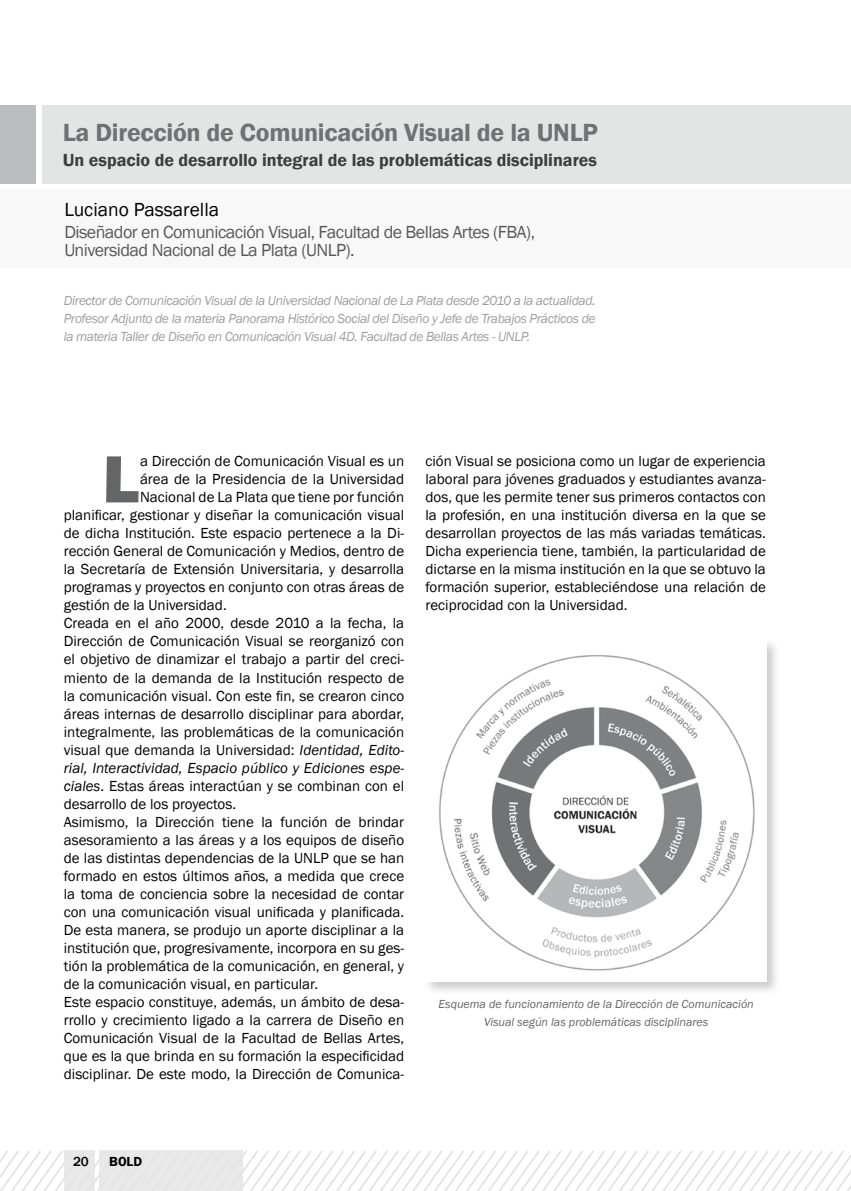
<style>
.page{position:relative;width:851px;height:1191px;background:#fff}
.page>*{position:absolute;margin:0;border:0;box-sizing:border-box;transform-origin:0 0}
.t1{font:800 69px "Franklin Gothic";color:#646567}
.t2{font:600 25.5px "Franklin Gothic";letter-spacing:-.01em;color:#707172}
.t3{font:19.5px "Franklin Gothic";color:#000}
.t4{font:18px/18px "Franklin Gothic";letter-spacing:-.03em;color:#58585a}
.t5{font:600 18px "Franklin Gothic";color:#3e3d40}
.t6{font:15px/18px "Franklin Gothic";color:#000;text-align:justify}
.t7{font:italic 15px "Franklin Gothic";color:#000}
.t8{font:italic 13.5px/18px "Franklin Gothic";letter-spacing:-.03em;color:#9c9e9f;text-align:justify}
.t9{font:600 13.5px "Franklin Gothic";color:#000}
.t10{font:500 13.5px "Franklin Gothic";color:#000}
.t11{font:italic 12px/18px "Franklin Gothic";color:#646567;text-align:center}
.s1{font-style:italic}
</style>
<div class="page">
<div style="left:43px;top:105px;width:807px;height:79px;background:#e3e4e4"></div>
<div style="left:0;top:105px;width:35px;height:79px;background:#bbbdbe"></div>
<div style="left:0;top:189px;width:850px;height:79px;background:#f8f8f8"></div>
<svg style="left:0;top:1150px;width:850px;height:41px"></svg>
<div style="left:423px;top:638px;width:357px;height:358px;background:#000;opacity:.2"></div>
<img style="left:425px;top:640px;width:341px;height:342px">
<h2 class="t2" style="left:63px;top:117px;width:536px">La Dirección de Comunicación Visual de la UNLP</h2>
<p class="t5" style="left:63px;top:149px;width:535px">Un espacio de desarrollo integral de las problemáticas disciplinares</p>
<h3 class="t3" style="left:64px;top:197px;width:156px">Luciano Passarella</h3>
<p class="t4" style="left:64px;top:224px;width:472px">Diseñador en Comunicación Visual, Facultad de Bellas Artes (FBA),<br>Universidad Nacional de La Plata (UNLP).</p>
<p class="t8" style="left:64px;top:291px;width:533px">Director de Comunicación Visual de la Universidad Nacional de La Plata desde 2010 a la actualidad.<br>Profesor Adjunto de la materia Panorama Histórico Social del Diseño y Jefe de Trabajos Prácticos de la materia Taller de Diseño en Comunicación Visual 4D. Facultad de Bellas Artes - UNLP.</p>
<h1 class="t1" style="left:102px;top:434px;width:40px">L</h1>
<p class="t6" style="left:140px;top:453px;width:266px">a Dirección de Comunicación Visual es un</p>
<p class="t6" style="left:140px;top:471px;width:266px">área de la Presidencia de la Universidad</p>
<p class="t6" style="left:140px;top:489px;width:266px">Nacional de La Plata que tiene por función</p>
<p class="t6" style="left:64px;top:507px;width:342px">planificar, gestionar y diseñar la comunicación visual</p>
<p class="t6" style="left:64px;top:525px;width:342px">de dicha Institución. Este espacio pertenece a la Di-</p>
<p class="t6" style="left:64px;top:543px;width:342px">rección General de Comunicación y Medios, dentro de</p>
<p class="t6" style="left:64px;top:561px;width:342px">la Secretaría de Extensión Universitaria, y desarrolla</p>
<p class="t6" style="left:64px;top:579px;width:342px">programas y proyectos en conjunto con otras áreas de</p>
<p class="t6" style="left:64px;top:597px;width:164px">gestión de la Universidad.</p>
<p class="t6" style="left:64px;top:615px;width:342px">Creada en el año 2000, desde 2010 a la fecha, la</p>
<p class="t6" style="left:64px;top:633px;width:342px">Dirección de Comunicación Visual se reorganizó con</p>
<p class="t6" style="left:64px;top:651px;width:342px">el objetivo de dinamizar el trabajo a partir del creci-</p>
<p class="t6" style="left:64px;top:669px;width:342px">miento de la demanda de la Institución respecto de</p>
<p class="t6" style="left:64px;top:687px;width:342px">la comunicación visual. Con este fin, se crearon cinco</p>
<p class="t6" style="left:64px;top:705px;width:342px">áreas internas de desarrollo disciplinar para abordar,</p>
<p class="t6" style="left:64px;top:723px;width:342px">integralmente, las problemáticas de la comunicación</p>
<p class="t6" style="left:64px;top:741px;width:342px">visual que demanda la Universidad: <span class="s1">Identidad, Edito-</span></p>
<p class="t7" style="left:64px;top:758px;width:342px">rial, Interactividad, Espacio público y Ediciones espe-</p>
<p class="t6" style="left:64px;top:777px;width:342px"><span class="s1">ciales</span>. Estas áreas interactúan y se combinan con el</p>
<p class="t6" style="left:64px;top:795px;width:174px">desarrollo de los proyectos.</p>
<p class="t6" style="left:64px;top:813px;width:342px">Asimismo, la Dirección tiene la función de brindar</p>
<p class="t6" style="left:64px;top:831px;width:342px">asesoramiento a las áreas y a los equipos de diseño</p>
<p class="t6" style="left:64px;top:849px;width:342px">de las distintas dependencias de la UNLP que se han</p>
<p class="t6" style="left:64px;top:867px;width:342px">formado en estos últimos años, a medida que crece</p>
<p class="t6" style="left:64px;top:885px;width:342px">la toma de conciencia sobre la necesidad de contar</p>
<p class="t6" style="left:64px;top:903px;width:342px">con una comunicación visual unificada y planificada.</p>
<p class="t6" style="left:64px;top:921px;width:342px">De esta manera, se produjo un aporte disciplinar a la</p>
<p class="t6" style="left:64px;top:939px;width:342px">institución que, progresivamente, incorpora en su ges-</p>
<p class="t6" style="left:64px;top:957px;width:342px">tión la problemática de la comunicación, en general, y</p>
<p class="t6" style="left:64px;top:975px;width:256px">de la comunicación visual, en particular.</p>
<p class="t6" style="left:64px;top:993px;width:342px">Este espacio constituye, además, un ámbito de desa-</p>
<p class="t6" style="left:64px;top:1011px;width:342px">rrollo y crecimiento ligado a la carrera de Diseño en</p>
<p class="t6" style="left:64px;top:1029px;width:342px">Comunicación Visual de la Facultad de Bellas Artes,</p>
<p class="t6" style="left:64px;top:1047px;width:342px">que es la que brinda en su formación la especificidad</p>
<p class="t6" style="left:64px;top:1065px;width:342px">disciplinar. De este modo, la Dirección de Comunica-</p>
<p class="t6" style="left:425px;top:453px;width:342px">ción Visual se posiciona como un lugar de experiencia laboral para jóvenes graduados y estudiantes avanza&shy;dos, que les permite tener sus primeros contactos con la profesión, en una institución diversa en la que se desarrollan proyectos de las más variadas temáticas.<br>Dicha experiencia tiene, también, la particularidad de dictarse en la misma institución en la que se obtuvo la formación superior, estableciéndose una relación de reciprocidad con la Universidad.</p>
<p class="t11" style="left:438px;top:995px;width:317px">Esquema de funcionamiento de la Dirección de Comunicación<br>Visual según las problemáticas disciplinares</p>
<p class="t10" style="left:73px;top:1153px;width:17px">20</p>
<p class="t9" style="left:109px;top:1153px;width:34px">BOLD</p>
</div>
